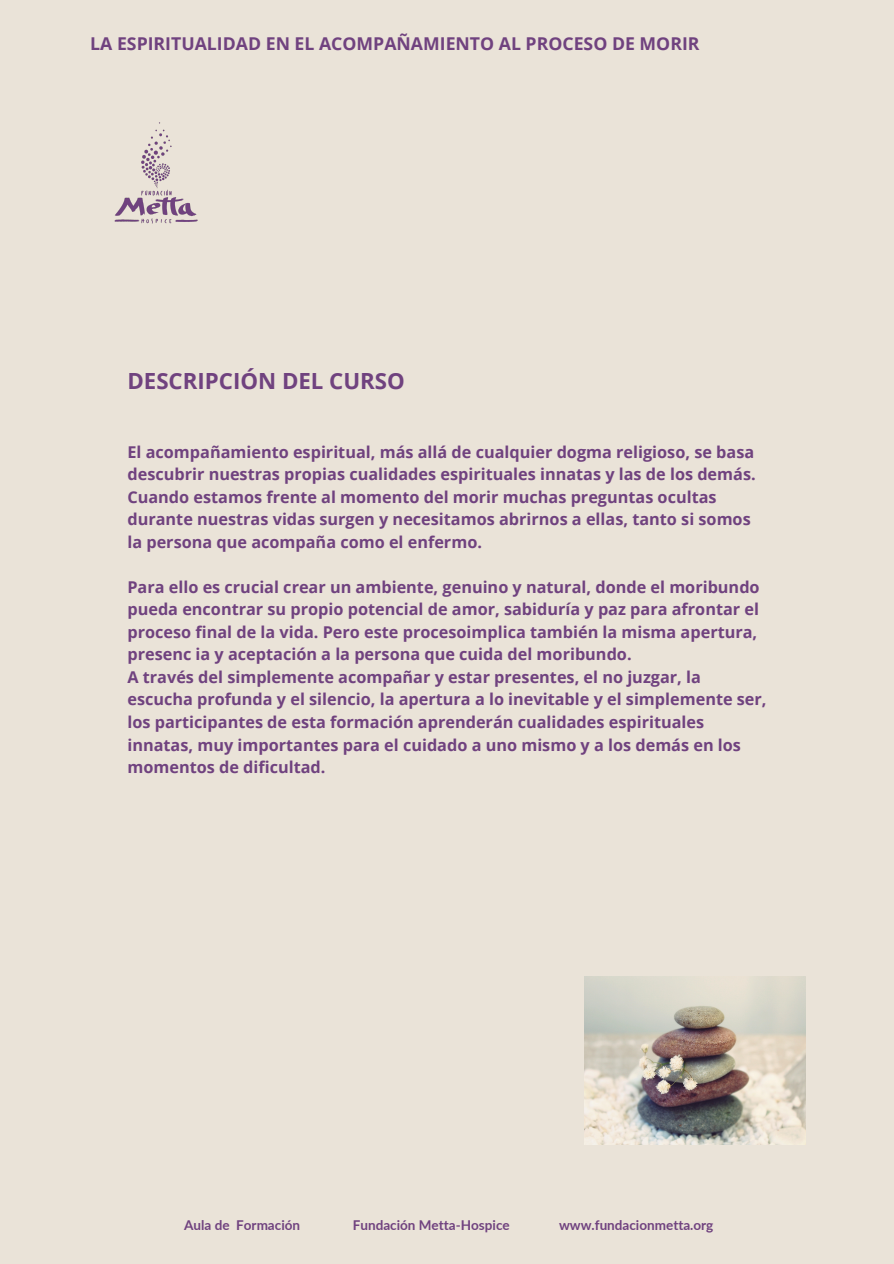
<style>
.page{position:relative;width:894px;height:1264px;background:#fff}
.page>*{position:absolute;margin:0;border:0;box-sizing:border-box;transform-origin:0 0}
.t1{font:700 22.2px "Open Sans";color:#70427f}
.t2{font:700 17.7px "Open Sans";color:#70427f}
.t3{font:700 16.2px/22.5px "Open Sans";color:#70427f}
.t4{font:700 13.5px "Lato";color:#70427f}
</style>
<div class="page">
<div style="left:0;top:0;width:893px;height:1263px;background:#eae3d8"></div>
<img style="left:114px;top:122px;width:84px;height:102px">
<img style="left:584px;top:976px;width:221px;height:168px">
<p class="t2" style="left:90px;top:31px;width:610px">LA ESPIRITUALIDAD EN EL ACOMPAÑAMIENTO AL PROCESO DE MORIR</p>
<p class="t1" style="left:127px;top:365px;width:279px">DESCRIPCIÓN DEL CURSO</p>
<p class="t3" style="left:127px;top:440px;width:629px">El acompañamiento espiritual, más allá de cualquier dogma religioso, se basa descubrir nuestras propias cualidades espirituales innatas y las de los demás.<br>Cuando estamos frente al momento del morir muchas preguntas ocultas durante nuestras vidas surgen y necesitamos abrirnos a ellas, tanto si somos la persona que acompaña como el enfermo.</p>
<p class="t3" style="left:127px;top:575px;width:633px">Para ello es crucial crear un ambiente, genuino y natural, donde el moribundo pueda encontrar su propio potencial de amor, sabiduría y paz para afrontar el proceso final de la vida. Pero este procesoimplica también la misma apertura, presenc ia y aceptación a la persona que cuida del moribundo.</p>
<p class="t3" style="left:127px;top:665px;width:640px">A través del simplemente acompañar y estar presentes, el no juzgar, la escucha profunda y el silencio, la apertura a lo inevitable y el simplemente ser, los participantes de esta formación aprenderán cualidades espirituales innatas, muy importantes para el cuidado a uno mismo y a los demás en los momentos de dificultad.</p>
<p class="t4" style="left:184px;top:1216px;width:117px">Aula de Formación</p>
<p class="t4" style="left:352px;top:1216px;width:158px">Fundación Metta-Hospice</p>
<p class="t4" style="left:559px;top:1216px;width:156px">www.fundacionmetta.org</p>
</div>
